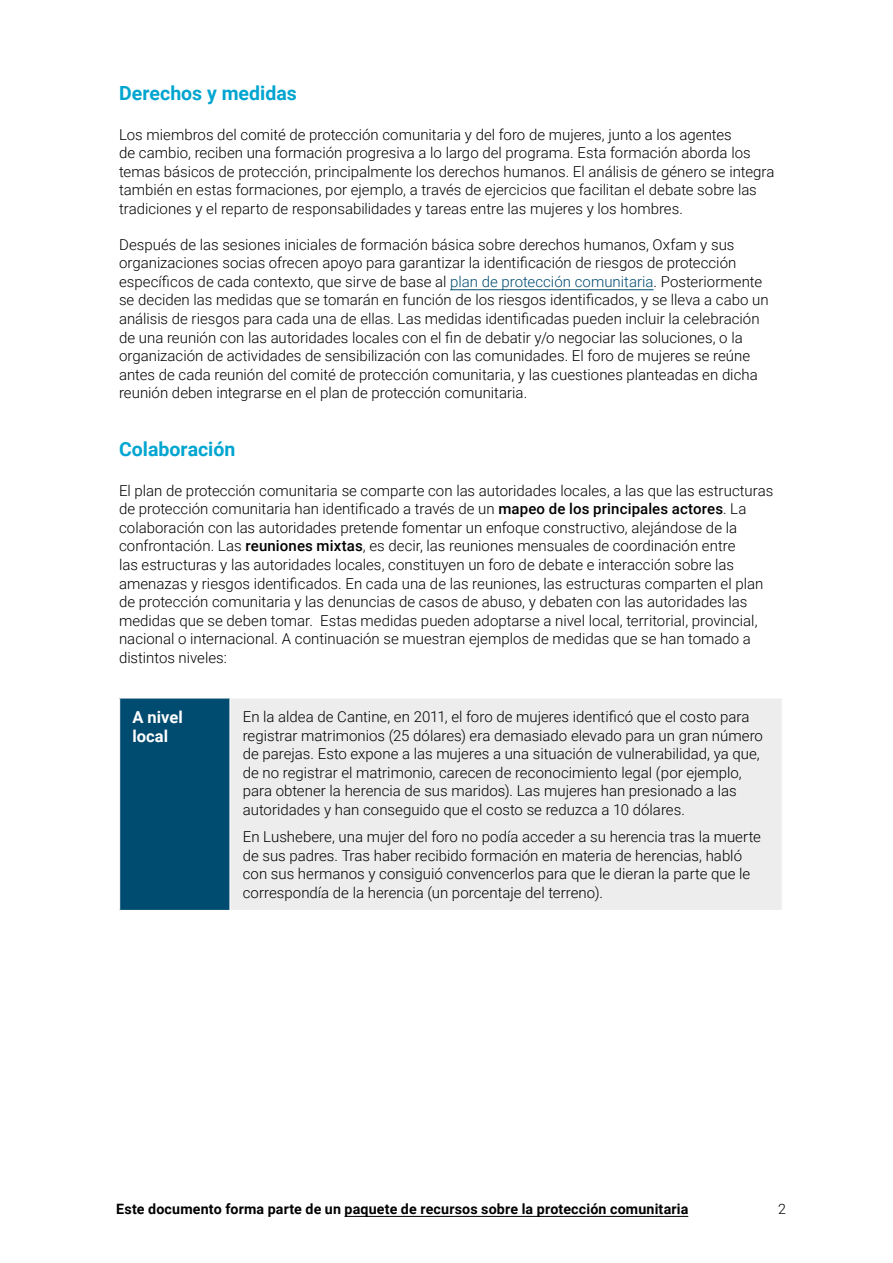
<style>
.page{position:relative;width:893px;height:1263px;background:#fff}
.page>*{position:absolute;margin:0;border:0;box-sizing:border-box;transform-origin:0 0}
.t1{font:700 19.5px "Roboto";color:#00a5d0}
.t2{font:700 16.5px/18.6px "Roboto";letter-spacing:.005em;color:#fff}
.t3{font:300 15px/18.6px "Roboto";color:#000}
.t4{font:700 14.25px "Roboto";letter-spacing:.01em;color:#000}
.t5{font:300 14.25px "Roboto";color:#000}
.s1{color:#004b70}
.s2{font-weight:500}
</style>
<div class="page">
<hr style="left:345px;top:1216px;width:343px;height:1px;background:#000">
<hr style="left:450px;top:289px;width:204px;height:1px;background:#004b70">
<div style="left:120px;top:698px;width:110px;height:213px;background:#004b70"></div>
<div style="left:230px;top:698px;width:552px;height:213px;background:#ededed"></div>
<hr style="left:229px;top:698px;width:2px;height:212px;background:#fff">
<hr style="left:119px;top:910px;width:111px;height:1px;background:#fff">
<hr style="left:230px;top:910px;width:553px;height:1px;background:#fff">
<h1 class="t1" style="left:119px;top:79px;width:179px">Derechos y medidas</h1>
<p class="t3" style="left:119px;top:124px;width:657px">Los miembros del comité de protección comunitaria y del foro de mujeres, junto a los agentes<br>de cambio, reciben una formación progresiva a lo largo del programa. Esta formación aborda los temas básicos de protección, principalmente los derechos humanos. El análisis de género se integra también en estas formaciones, por ejemplo, a través de ejercicios que facilitan el debate sobre las tradiciones y el reparto de responsabilidades y tareas entre las mujeres y los hombres.</p>
<p class="t3" style="left:119px;top:234px;width:651px">Después de las sesiones iniciales de formación básica sobre derechos humanos, Oxfam y sus organizaciones socias ofrecen apoyo para garantizar la identificación de riesgos de protección específicos de cada contexto, que sirve de base al <span class="s1">plan de protección comunitaria</span>. Posteriormente se deciden las medidas que se tomarán en función de los riesgos identificados, y se lleva a cabo un análisis de riesgos para cada una de ellas. Las medidas identificadas pueden incluir la celebración de una reunión con las autoridades locales con el fin de debatir y/o negociar las soluciones, o la organización de actividades de sensibilización con las comunidades. El foro de mujeres se reúne antes de cada reunión del comité de protección comunitaria, y las cuestiones planteadas en dicha reunión deben integrarse en el plan de protección comunitaria.</p>
<h1 class="t1" style="left:119px;top:435px;width:118px">Colaboración</h1>
<p class="t3" style="left:119px;top:480px;width:656px">El plan de protección comunitaria se comparte con las autoridades locales, a las que las estructuras de protección comunitaria han identificado a través de un <span class="s2">mapeo de los principales actores</span>. La colaboración con las autoridades pretende fomentar un enfoque constructivo, alejándose de la confrontación. Las <span class="s2">reuniones mixtas</span>, es decir, las reuniones mensuales de coordinación entre<br>las estructuras y las autoridades locales, constituyen un foro de debate e interacción sobre las amenazas y riesgos identificados. En cada una de las reuniones, las estructuras comparten el plan de protección comunitaria y las denuncias de casos de abuso, y debaten con las autoridades las medidas que se deben tomar. Estas medidas pueden adoptarse a nivel local, territorial, provincial, nacional o internacional. A continuación se muestran ejemplos de medidas que se han tomado a distintos niveles:</p>
<p class="t2" style="left:132px;top:707px;width:52px">A nivel local</p>
<p class="t3" style="left:243px;top:707px;width:522px">En la aldea de Cantine, en 2011, el foro de mujeres identificó que el costo para registrar matrimonios (25 dólares) era demasiado elevado para un gran número de parejas. Esto expone a las mujeres a una situación de vulnerabilidad, ya que, de no registrar el matrimonio, carecen de reconocimiento legal (por ejemplo, para obtener la herencia de sus maridos). Las mujeres han presionado a las autoridades y han conseguido que el costo se reduzca a 10 dólares.</p>
<p class="t3" style="left:243px;top:827px;width:520px">En Lushebere, una mujer del foro no podía acceder a su herencia tras la muerte de sus padres. Tras haber recibido formación en materia de herencias, habló con sus hermanos y consiguió convencerlos para que le dieran la parte que le correspondía de la herencia (un porcentaje del terreno).</p>
<p class="t4" style="left:116px;top:1199px;width:574px">Este documento forma parte de un paquete de recursos sobre la protección comunitaria</p>
<p class="t5" style="left:778px;top:1199px;width:9px">2</p>
</div>
